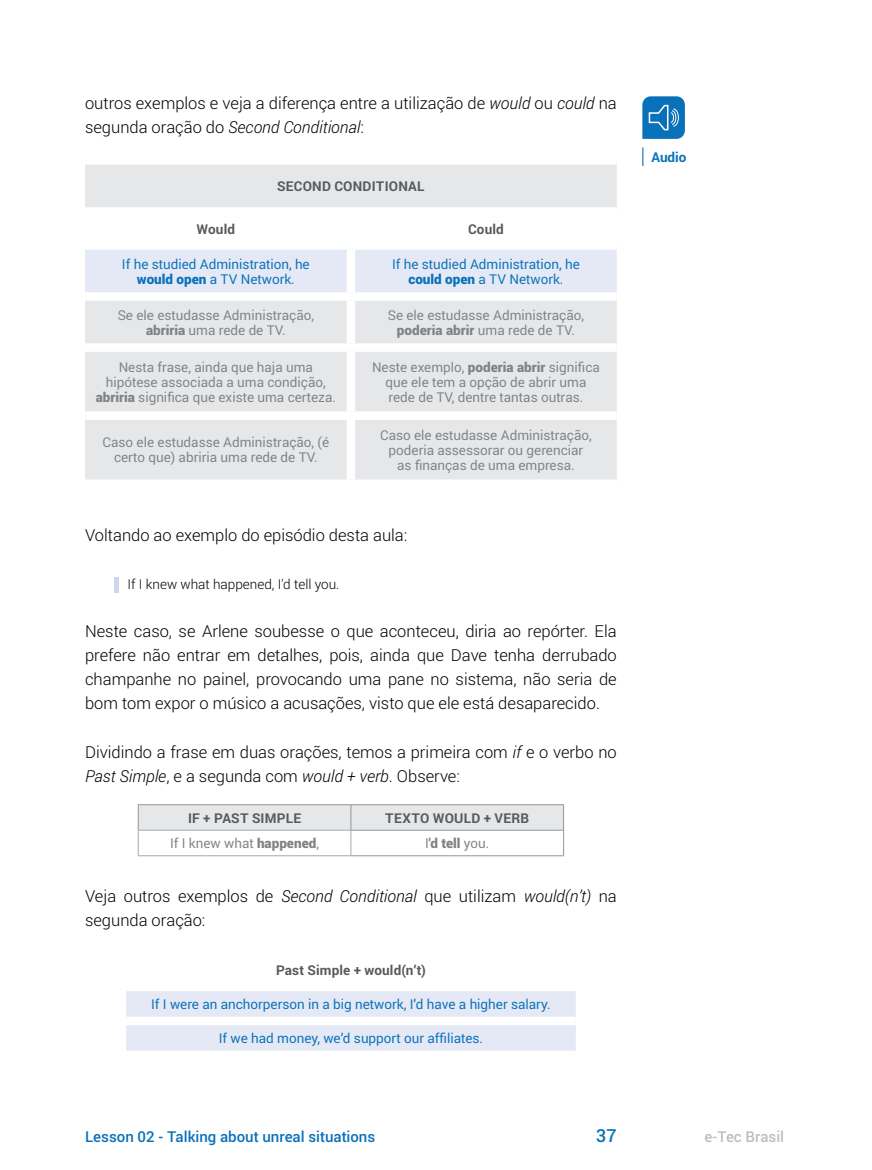
<style>
.page{position:relative;width:872px;height:1170px;background:#fff}
.page>*{position:absolute;margin:0;border:0;box-sizing:border-box;transform-origin:0 0}
.t1{font:500 18px "Roboto";color:#0971ba}
.t2{font:300 16.5px/24px "Roboto";color:#000}
.t3{font:500 15px "Roboto";color:#0971ba}
.t4{font:500 15px "Roboto";color:#bcbec0}
.t5{font:13.5px/15px "Roboto";color:#808285;text-align:center}
.t6{font:13.5px/15px "Roboto";color:#0971ba;text-align:center}
.t7{font:700 13.5px "Roboto";letter-spacing:.015em;color:#58595b}
.t8{font:300 13.5px "Roboto";color:#000}
.t9{font:900 13.5px "Roboto";color:#808285}
.t10{font:700 13.5px "Roboto";color:#0971ba}
.s1{font-style:italic}
.s2{font-weight:900}
.s3{font-weight:400}
</style>
<div class="page">
<div style="left:85px;top:165px;width:532px;height:314px;background:#e6e7e8"></div>
<svg style="left:85px;top:216px;width:532px;height:76px"></svg>
<div style="left:85px;top:207px;width:266px;height:9px;background:#fff"></div>
<div style="left:351px;top:207px;width:266px;height:9px;background:#fff"></div>
<div style="left:347px;top:216px;width:8px;height:25px;background:#fff"></div>
<div style="left:85px;top:241px;width:266px;height:9px;background:#fff"></div>
<div style="left:351px;top:241px;width:266px;height:9px;background:#fff"></div>
<div style="left:347px;top:250px;width:8px;height:42px;background:#fff"></div>
<div style="left:85px;top:292px;width:266px;height:9px;background:#fff"></div>
<div style="left:351px;top:292px;width:266px;height:9px;background:#fff"></div>
<div style="left:347px;top:301px;width:8px;height:42px;background:#fff"></div>
<div style="left:85px;top:343px;width:266px;height:9px;background:#fff"></div>
<div style="left:351px;top:343px;width:266px;height:9px;background:#fff"></div>
<div style="left:347px;top:352px;width:8px;height:59px;background:#fff"></div>
<div style="left:85px;top:411px;width:266px;height:9px;background:#fff"></div>
<div style="left:351px;top:411px;width:266px;height:9px;background:#fff"></div>
<div style="left:347px;top:420px;width:8px;height:59px;background:#fff"></div>
<hr style="left:138px;top:855px;width:213px;height:1px;background:#a7a9ac">
<svg style="left:138px;top:804px;width:426px;height:51px"></svg>
<hr style="left:351px;top:829px;width:212px;height:1px;background:#939598">
<hr style="left:351px;top:855px;width:213px;height:1px;background:#939598">
<div style="left:126px;top:991px;width:450px;height:59px;background:#e4e9f5"></div>
<div style="left:126px;top:1016px;width:450px;height:9px;background:#fff"></div>
<svg style="left:642px;top:147px;width:1px;height:19px"></svg>
<svg style="left:642px;top:96px;width:43px;height:43px"></svg>
<hr style="left:115px;top:576px;width:4px;height:16px;background:#cdd7ee">
<p class="t2" style="left:85px;top:91px;width:533px">outros exemplos e veja a diferença entre a utilização de <span class="s1">would</span> ou <span class="s1">could</span> na segunda oração do <span class="s1">Second Conditional</span>:</p>
<p class="t7" style="left:277px;top:177px;width:149px">SECOND CONDITIONAL</p>
<p class="t7" style="left:197px;top:219px;width:40px">Would</p>
<p class="t7" style="left:468px;top:219px;width:37px">Could</p>
<p class="t6" style="left:122px;top:256px;width:189px">If he studied Administration, he <span class="s2">would open</span> a TV Network.</p>
<p class="t6" style="left:392px;top:256px;width:189px">If he studied Administration, he <span class="s2">could open</span> a TV Network.</p>
<p class="t5" style="left:118px;top:307px;width:198px">Se ele estudasse Administração, <span class="s2">abriria</span> uma rede de TV.</p>
<p class="t5" style="left:388px;top:307px;width:198px">Se ele estudasse Administração, <span class="s2">poderia abrir</span> uma rede de TV.</p>
<p class="t5" style="left:96px;top:359px;width:242px">Nesta frase, ainda que haja uma hipótese associada a uma condição, <span class="s2">abriria</span> significa que existe uma certeza.</p>
<p class="t5" style="left:372px;top:359px;width:229px">Neste exemplo, <span class="s2">poderia abrir</span> significa que ele tem a opção de abrir uma rede de TV, dentre tantas outras.</p>
<p class="t5" style="left:103px;top:434px;width:228px">Caso ele estudasse Administração, (é certo que) abriria uma rede de TV.</p>
<p class="t5" style="left:380px;top:427px;width:213px">Caso ele estudasse Administração, poderia assessorar ou gerenciar as finanças de uma empresa.</p>
<p class="t2" style="left:85px;top:523px;width:324px">Voltando ao exemplo do episódio desta aula:</p>
<p class="t8" style="left:128px;top:575px;width:213px">If I knew what happened, I'd tell you.</p>
<p class="t2" style="left:85px;top:619px;width:533px;text-align:justify">Neste caso, se Arlene soubesse o que aconteceu, diria ao repórter. Ela prefere não entrar em detalhes, pois, ainda que Dave tenha derrubado champanhe no painel, provocando uma pane no sistema, não seria de bom tom expor o músico a acusações, visto que ele está desaparecido.</p>
<p class="t2" style="left:85px;top:739px;width:533px">Dividindo a frase em duas orações, temos a primeira com <span class="s1">if</span> e o verbo no<br><span class="s1">Past Simple</span>, e a segunda com <span class="s1">would + verb</span>. Observe:</p>
<p class="t7" style="left:188px;top:808px;width:115px">IF + PAST SIMPLE</p>
<p class="t7" style="left:385px;top:808px;width:145px">TEXTO WOULD + VERB</p>
<p class="t5" style="left:170px;top:835px;width:150px">If I knew what <span class="s2">happened</span>,</p>
<p class="t9" style="left:425px;top:833px;width:66px"><span class="s3">I</span>'d tell <span class="s3">you.</span></p>
<p class="t2" style="left:85px;top:883px;width:533px">Veja outros exemplos de <span class="s1">Second Conditional</span> que utilizam <span class="s1">would(n’t)</span> na segunda oração:</p>
<p class="t7" style="left:276px;top:960px;width:151px">Past Simple + would(n’t)</p>
<p class="t6" style="left:151px;top:996px;width:401px">If I were an anchorperson in a big network, I’d have a higher salary.</p>
<p class="t6" style="left:219px;top:1030px;width:266px">If we had money, we’d support our affiliates.</p>
<p class="t10" style="left:651px;top:148px;width:37px">Audio</p>
<p class="t3" style="left:85px;top:1125px;width:292px">Lesson 02 - Talking about unreal situations</p>
<p class="t1" style="left:596px;top:1122px;width:22px">37</p>
<p class="t4" style="left:704px;top:1125px;width:81px">e-Tec Brasil</p>
</div>
